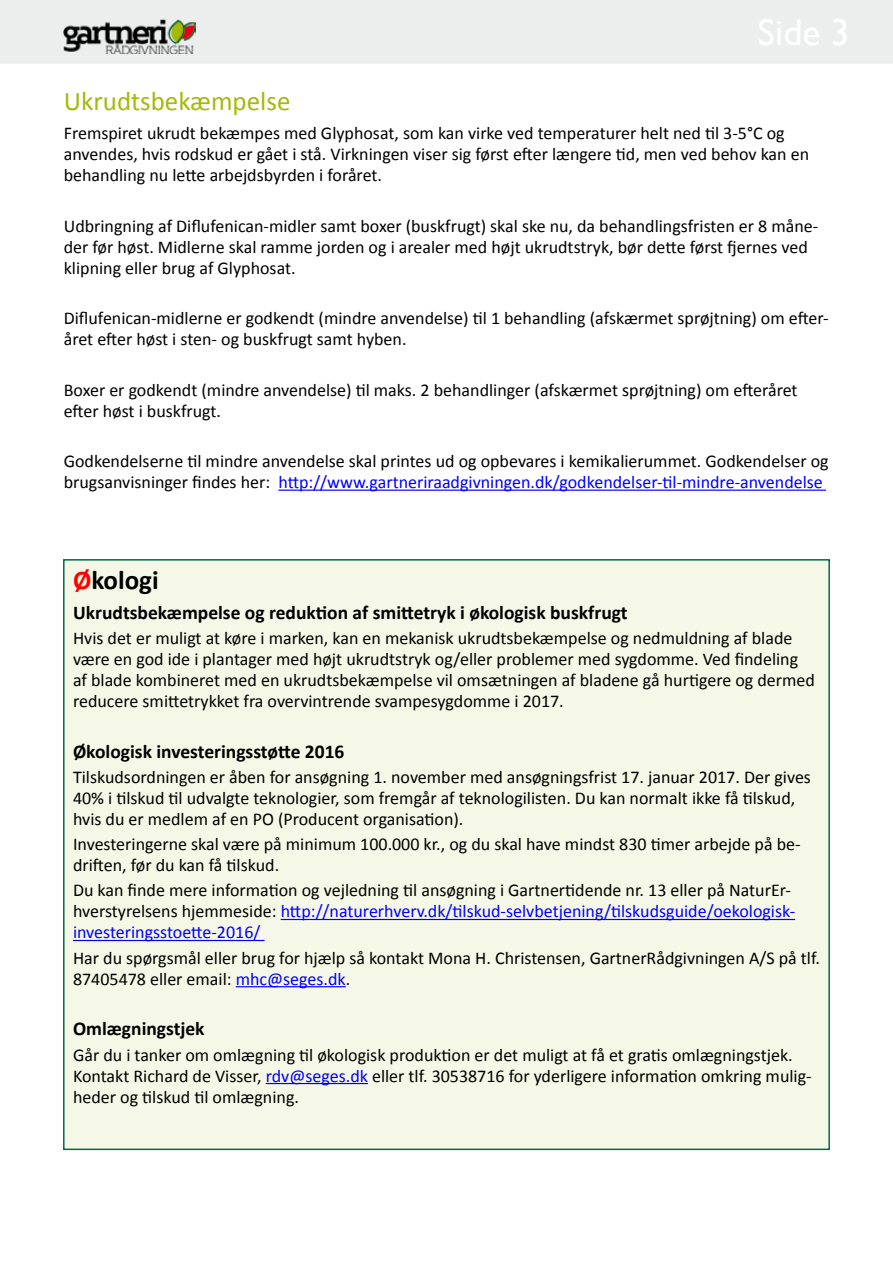
<style>
.page{position:relative;width:893px;height:1263px;background:#fff}
.page>*{position:absolute;margin:0;border:0;box-sizing:border-box;transform-origin:0 0}
.t1{font:27px "Calibri";color:#a2ba09}
.t2{font:700 27px "Calibri";color:#000}
.t3{font:700 19.5px "Calibri";color:#000}
.t4{font:18px/21px "Calibri";color:#000}
.s1{color:#00f}
.s2{color:#f00}
</style>
<div class="page">
<div style="left:1px;top:1px;width:891px;height:62px;background:#eceded"></div>
<div style="left:0;top:0;width:893px;height:64px;border:2px solid #eceded"></div>
<img style="left:64px;top:20px;width:131px;height:34px">
<hr style="left:278px;top:490px;width:548px;height:1px;background:#00f">
<div style="left:64px;top:560px;width:765px;height:589px;background:#f5f8e6"></div>
<hr style="left:281px;top:919px;width:514px;height:1px;background:#00f">
<hr style="left:73px;top:940px;width:191px;height:1px;background:#00f">
<hr style="left:236px;top:986px;width:110px;height:1px;background:#00f">
<hr style="left:266px;top:1083px;width:102px;height:1px;background:#00f">
<h1 class="t1" style="left:64px;top:84px;width:228px">Ukrudtsbekæmpelse</h1>
<p class="t4" style="left:64px;top:123px;width:747px">Fremspiret ukrudt bekæmpes med Glyphosat, som kan virke ved temperaturer helt ned til 3-5°C og anvendes, hvis rodskud er gået i stå. Virkningen viser sig først efter længere tid, men ved behov kan en behandling nu lette arbejdsbyrden i foråret.</p>
<p class="t4" style="left:64px;top:215px;width:756px">Udbringning af Diflufenican-midler samt boxer (buskfrugt) skal ske nu, da behandlingsfristen er 8 måne&shy;der før høst. Midlerne skal ramme jorden og i arealer med højt ukrudtstryk, bør dette først fjernes ved klipning eller brug af Glyphosat.</p>
<p class="t4" style="left:64px;top:308px;width:766px">Diflufenican-midlerne er godkendt (mindre anvendelse) til 1 behandling (afskærmet sprøjtning) om efter&shy;året efter høst i sten- og buskfrugt samt hyben.</p>
<p class="t4" style="left:64px;top:379px;width:735px">Boxer er godkendt (mindre anvendelse) til maks. 2 behandlinger (afskærmet sprøjtning) om efteråret efter høst i buskfrugt.</p>
<p class="t4" style="left:64px;top:451px;width:766px">Godkendelserne til mindre anvendelse skal printes ud og opbevares i kemikalierummet. Godkendelser og brugsanvisninger findes her: <span class="s1">http://www.gartneriraadgivningen.dk/godkendelser-til-mindre-anvendelse</span></p>
<h1 class="t2" style="left:73px;top:563px;width:87px"><span class="s2">Ø</span>kologi</h1>
<p class="t3" style="left:73px;top:600px;width:556px">Ukrudtsbekæmpelse og reduktion af smittetryk i økologisk buskfrugt</p>
<p class="t4" style="left:73px;top:628px;width:743px">Hvis det er muligt at køre i marken, kan en mekanisk ukrudtsbekæmpelse og nedmuldning af blade være en god ide i plantager med højt ukrudtstryk og/eller problemer med sygdomme. Ved findeling af blade kombineret med en ukrudtsbekæmpelse vil omsætningen af bladene gå hurtigere og dermed reducere smittetrykket fra overvintrende svampesygdomme i 2017.</p>
<p class="t3" style="left:73px;top:739px;width:273px">Økologisk investeringsstøtte 2016</p>
<p class="t4" style="left:73px;top:766px;width:739px">Tilskudsordningen er åben for ansøgning 1. november med ansøgningsfrist 17. januar 2017. Der gives<br>40% i tilskud til udvalgte teknologier, som fremgår af teknologilisten. Du kan normalt ikke få tilskud, hvis du er medlem af en PO (Producent organisation).</p>
<p class="t4" style="left:73px;top:834px;width:729px">Investeringerne skal være på minimum 100.000 kr., og du skal have mindst 830 timer arbejde på be&shy;driften, før du kan få tilskud.</p>
<p class="t4" style="left:73px;top:880px;width:724px">Du kan finde mere information og vejledning til ansøgning i Gartnertidende nr. 13 eller på NaturEr&shy;hverstyrelsens hjemmeside: <span class="s1">http://naturerhverv.dk/tilskud-selvbetjening/tilskudsguide/oekologisk&shy;investeringsstoette-2016/</span></p>
<p class="t4" style="left:73px;top:947px;width:748px">Har du spørgsmål eller brug for hjælp så kontakt Mona H. Christensen, GartnerRådgivningen A/S på tlf.<br>87405478 eller email: <span class="s1">mhc@seges.dk</span>.</p>
<p class="t3" style="left:73px;top:1016px;width:133px">Omlægningstjek</p>
<p class="t4" style="left:73px;top:1044px;width:740px">Går du i tanker om omlægning til økologisk produktion er det muligt at få et gratis omlægningstjek.<br>Kontakt Richard de Visser, <span class="s1">rdv@seges.dk</span> eller tlf. 30538716 for yderligere information omkring mulig&shy;heder og tilskud til omlægning.</p>
</div>
